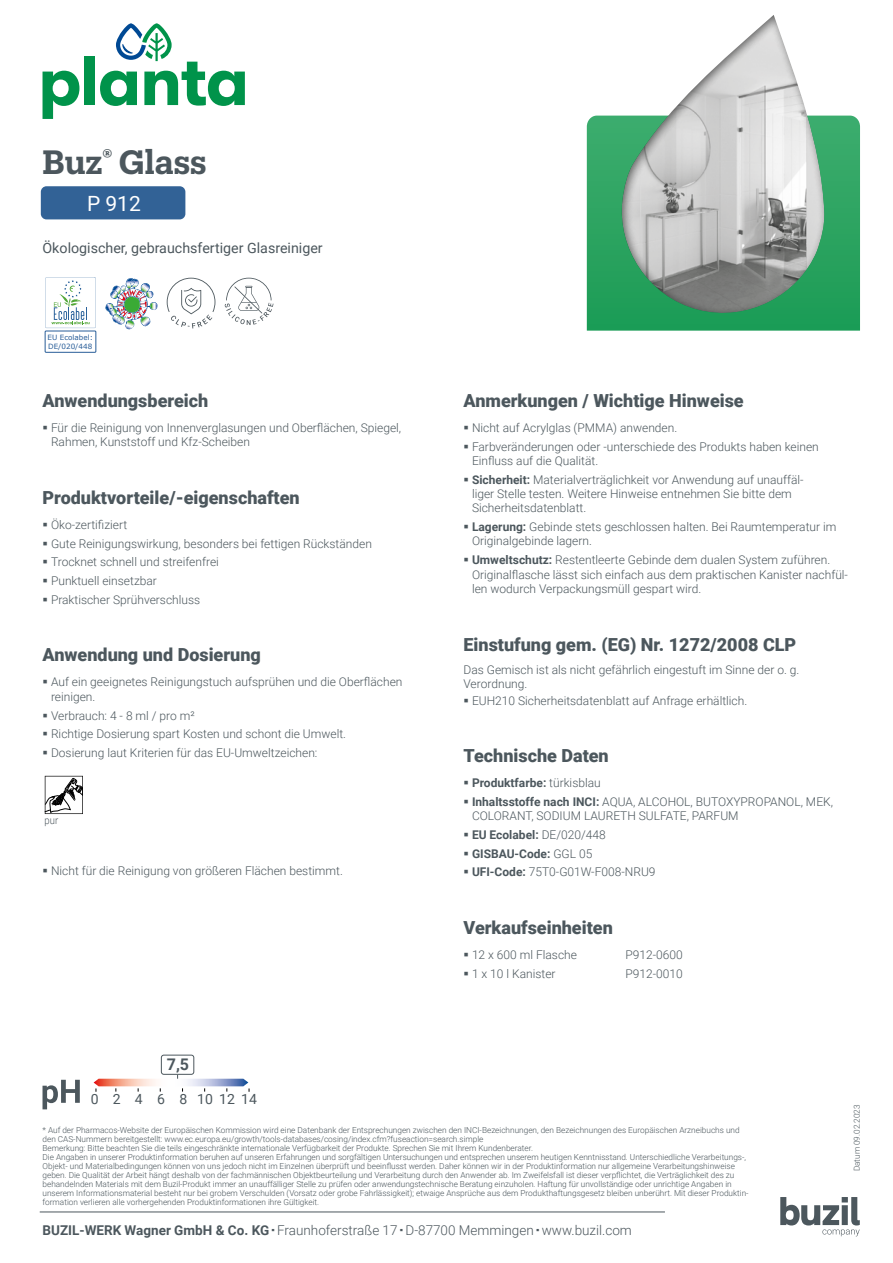
<style>
.page{position:relative;width:893px;height:1263px;background:#fff}
.page>*{position:absolute;margin:0;border:0;box-sizing:border-box;transform-origin:0 0}
.t1{font:600 33px "Produkt";color:#4c575d}
.t2{font:21px "Roboto";color:#fff}
.t3{font:900 18px "Roboto";color:#4c575d}
.t4{font:700 16.05px "Roboto";color:#4c575d}
.t5{font:14.25px "Roboto";color:#4c575d}
.t6{font:13.95px "Roboto";color:#4c575d}
.t7{font:300 13.5px "Roboto";color:#4c575d}
.t8{font:300 12px/18.6px "Roboto";color:#4c575d}
.t9{font:300 10.5px "Roboto";color:#4c575d;scale:.9 1}
.t10{font:300 8.25px/9px "Roboto";color:#4c575d}
.t11{font:7.2px/8.7px "Verdana";color:#285d98}
.s1{font-weight:700}
.s2{font-family:"GT America LCG";font-weight:700}
</style>
<div class="page">
<hr style="left:40px;top:1212px;width:625px;height:1px;background:#4c575d">
<svg style="left:45px;top:776px;width:38px;height:38px"></svg>
<svg style="left:43px;top:71px;width:36px;height:48px"></svg>
<div style="left:84px;top:56px;width:11px;height:49px;background:#00934a"></div>
<svg style="left:100px;top:23px;width:145px;height:83px"></svg>
<svg style="left:780px;top:1197px;width:80px;height:39px"></svg>
<div style="left:41px;top:186px;width:144px;height:33px;background:#326296;border-radius:6px"></div>
<svg style="left:45px;top:277px;width:51px;height:51px"></svg>
<svg style="left:225px;top:278px;width:48px;height:47px"></svg>
<svg style="left:105px;top:278px;width:52px;height:51px"></svg>
<svg style="left:167px;top:278px;width:48px;height:50px"></svg>
<svg style="left:43px;top:1080px;width:37px;height:29px"></svg>
<svg style="left:94px;top:1075px;width:156px;height:17px"></svg>
<div style="left:161px;top:1054px;width:33px;height:21px;border:1px solid #4c575d;border-radius:2px"></div>
<svg style="left:586px;top:15px;width:274px;height:316px"></svg>
<div style="left:45px;top:331px;width:51px;height:22px;border:1px solid #285d98"></div>
<h1 class="t1" style="left:43px;top:139px;width:165px">Buz<sup>®</sup> Glass</h1>
<h2 class="t2" style="left:87px;top:189px;width:55px">P 912</h2>
<h3 class="t5" style="left:43px;top:238px;width:282px">Ökologischer, gebrauchsfertiger Glasreiniger</h3>
<p class="t11" style="left:48px;top:333px;width:47px">EU Ecolabel:<br>DE/020/448</p>
<h3 class="t3" style="left:43px;top:388px;width:167px">Anwendungsbereich</h3>
<h3 class="t8" style="left:51px;top:420px;width:352px;line-height:14.4px">Für die Reinigung von Innenverglasungen und Oberflächen, Spiegel,<br>Rahmen, Kunststoff und Kfz-Scheiben</h3>
<h3 class="t3" style="left:43px;top:485px;width:259px">Produktvorteile/-eigenschaften</h3>
<h3 class="t8" style="left:51px;top:515px;width:322px">Öko-zertifiziert<br>Gute Reinigungswirkung, besonders bei fettigen Rückständen Trocknet schnell und streifenfrei<br>Punktuell einsetzbar<br>Praktischer Sprühverschluss</h3>
<h3 class="t3" style="left:43px;top:642px;width:220px">Anwendung und Dosierung</h3>
<h3 class="t8" style="left:51px;top:674px;width:353px;line-height:14.4px">Auf ein geeignetes Reinigungstuch aufsprühen und die Oberflächen reinigen.</h3>
<h3 class="t8" style="left:51px;top:705px;width:297px">Verbrauch: 4 - 8 ml / pro m²<br>Richtige Dosierung spart Kosten und schont die Umwelt.<br>Dosierung laut Kriterien für das EU-Umweltzeichen:</h3>
<p class="t9" style="left:45px;top:813px;width:17px">pur</p>
<h3 class="t8" style="left:51px;top:861px;width:293px">Nicht für die Reinigung von größeren Flächen bestimmt.</h3>
<h3 class="t4" style="left:167px;top:1052px;width:24px">7,5</h3>
<h3 class="t3" style="left:463px;top:388px;width:282px">Anmerkungen / Wichtige Hinweise</h3>
<h3 class="t8" style="left:472px;top:418px;width:348px">Nicht auf Acrylglas (PMMA) anwenden.<br>Farbveränderungen oder -unterschiede des Produkts haben keinen</h3>
<h3 class="t8" style="left:472px;top:451px;width:333px">Einfluss auf die Qualität.<br><span class="s1">Sicherheit:</span> Materialverträglichkeit vor Anwendung auf unauffäl-</h3>
<h3 class="t8" style="left:472px;top:486px;width:321px;line-height:14.4px">liger Stelle testen. Weitere Hinweise entnehmen Sie bitte dem<br>Sicherheitsdatenblatt.</h3>
<h3 class="t8" style="left:472px;top:519px;width:366px;line-height:14.4px"><span class="s1">Lagerung:</span> Gebinde stets geschlossen halten. Bei Raumtemperatur im<br>Originalgebinde lagern.</h3>
<h3 class="t8" style="left:472px;top:552px;width:378px;line-height:14.4px"><span class="s1">Umweltschutz:</span> Restentleerte Gebinde dem dualen System zuführen.<br>Originalflasche lässt sich einfach aus dem praktischen Kanister nachfül&shy;len wodurch Verpackungsmüll gespart wird.</h3>
<h3 class="t3" style="left:463px;top:632px;width:334px">Einstufung gem. (EG) Nr. 1272/2008 CLP</h3>
<h3 class="t8" style="left:463px;top:662px;width:337px;line-height:14.4px">Das Gemisch ist als nicht gefährlich eingestuft im Sinne der o. g.<br>Verordnung.</h3>
<h3 class="t8" style="left:472px;top:690px;width:277px">EUH210 Sicherheitsdatenblatt auf Anfrage erhältlich.</h3>
<h3 class="t3" style="left:463px;top:743px;width:147px">Technische Daten</h3>
<h3 class="t8" style="left:472px;top:773px;width:363px"><span class="s1">Produktfarbe:</span> türkisblau<br><span class="s1">Inhaltsstoffe nach INCI:</span> AQUA, ALCOHOL, BUTOXYPROPANOL, MEK,</h3>
<h3 class="t8" style="left:472px;top:806px;width:268px">COLORANT, SODIUM LAURETH SULFATE, PARFUM<br><span class="s1">EU Ecolabel:</span> DE/020/448<br><span class="s1">GISBAU-Code:</span> GGL 05<br><span class="s1">UFI-Code:</span> 75T0-G01W-F008-NRU9</h3>
<h3 class="t3" style="left:463px;top:915px;width:151px">Verkaufseinheiten</h3>
<h3 class="t8" style="left:472px;top:945px;width:106px">12 x 600 ml Flasche</h3>
<h3 class="t8" style="left:625px;top:945px;width:59px">P912-0600</h3>
<h3 class="t8" style="left:472px;top:964px;width:85px">1 x 10 l Kanister</h3>
<h3 class="t8" style="left:625px;top:964px;width:59px">P912-0010</h3>
<h3 class="t6" style="left:91px;top:1089px;width:168px">0 2 4 6 8 101214</h3>
<p class="t10" style="left:43px;top:1125px;width:708px">* Auf der Pharmacos-Website der Europäischen Kommission wird eine Datenbank der Entsprechungen zwischen den INCI-Bezeichnungen, den Bezeichnungen des Europäischen Arzneibuchs und den CAS-Nummern bereitgestellt: www.ec.europa.eu/growth/tools-databases/cosing/index.cfm?fuseaction=search.simple<br>Bemerkung: Bitte beachten Sie die teils eingeschränkte internationale Verfügbarkeit der Produkte. Sprechen Sie mit Ihrem Kundenberater.<br>Die Angaben in unserer Produktinformation beruhen auf unseren Erfahrungen und sorgfältigen Untersuchungen und entsprechen unserem heutigen Kenntnisstand. Unterschiedliche Verarbeitungs-, Objekt- und Materialbedingungen können von uns jedoch nicht im Einzelnen überprüft und beeinflusst werden. Daher können wir in der Produktinformation nur allgemeine Verarbeitungshinweise geben. Die Qualität der Arbeit hängt deshalb von der fachmännischen Objektbeurteilung und Verarbeitung durch den Anwender ab. Im Zweifelsfall ist dieser verpflichtet, die Verträglichkeit des zu behandelnden Materials mit dem Buzil-Produkt immer an unauffälliger Stelle zu prüfen oder anwendungstechnische Beratung einzuholen. Haftung für unvollständige oder unrichtige Angaben in unserem Informationsmaterial besteht nur bei grobem Verschulden (Vorsatz oder grobe Fahrlässigkeit); etwaige Ansprüche aus dem Produkthaftungsgesetz bleiben unberührt. Mit dieser Produktin&shy;formation verlieren alle vorhergehenden Produktinformationen ihre Gültigkeit.</p>
<h3 class="t7" style="left:43px;top:1221px;width:591px"><span class="s1">BUZIL-WERK Wagner GmbH &amp; Co. KG</span> <span class="s2">·</span> Fraunhoferstraße 17 <span class="s2">·</span> D-87700 Memmingen <span class="s2">·</span> www.buzil.com</h3>
<p class="t10" style="left:852px;top:1171px;width:68px;rotate:-90deg">Datum 09.02.2023</p>
</div>
